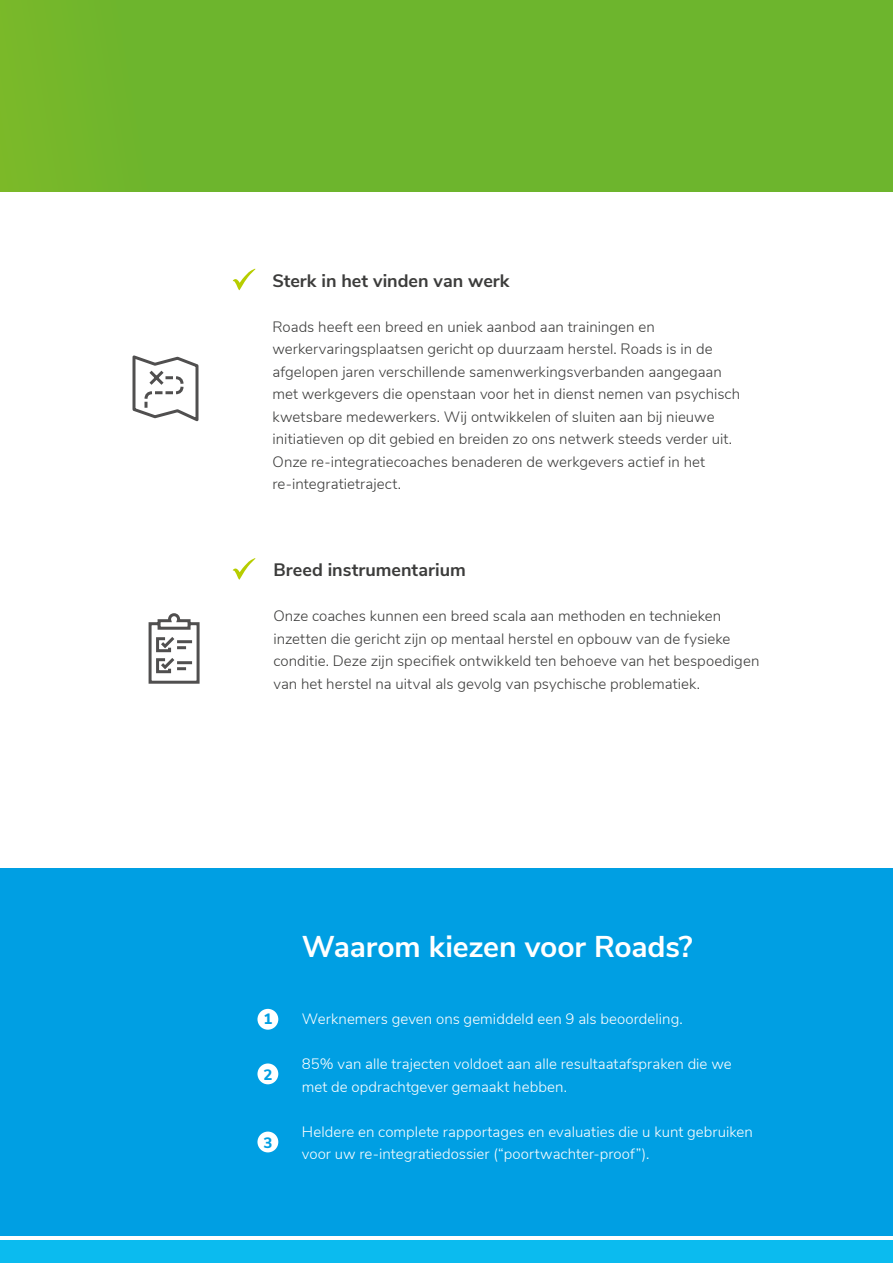
<style>
.page{position:relative;width:893px;height:1263px;background:#fff}
.page>*{position:absolute;margin:0;border:0;box-sizing:border-box;transform-origin:0 0}
.t1{font:700 30px "Nunito Sans";letter-spacing:-.005em;color:#fff}
.t2{font:700 18px "Nunito Sans";color:#3c3c3b}
.t3{font:300 15px/22.5px "Nunito Sans";letter-spacing:.005em;color:#3c3c3b}
.t4{font:300 15px/22.5px "Nunito Sans";letter-spacing:.005em;color:#fff}
.t5{font:800 15px "Nunito Sans";color:#009fe3}
</style>
<div class="page">
<div style="left:0;top:868px;width:893px;height:368px;background:#009fe3"></div>
<div style="left:0;top:0;width:893px;height:191px;background:#6db52d"></div>
<div style="left:0;top:1240px;width:893px;height:23px;background:#0bbbef"></div>
<svg style="left:233px;top:269px;width:22px;height:21px"></svg>
<svg style="left:233px;top:558px;width:22px;height:22px"></svg>
<svg style="left:132px;top:355px;width:67px;height:67px"></svg>
<svg style="left:148px;top:613px;width:52px;height:71px"></svg>
<div style="left:257px;top:1009px;width:21px;height:21px;background:#fff;border-radius:50%"></div>
<div style="left:257px;top:1063px;width:21px;height:21px;background:#fff;border-radius:50%"></div>
<div style="left:257px;top:1131px;width:21px;height:21px;background:#fff;border-radius:50%"></div>
<p class="t2" style="left:273px;top:268px;width:239px">Sterk in het vinden van werk</p>
<p class="t3" style="left:273px;top:315px;width:469px">Roads heeft een breed en uniek aanbod aan trainingen en werkervaringsplaatsen gericht op duurzaam herstel. Roads is in de afgelopen jaren verschillende samenwerkingsverbanden aangegaan met werkgevers die openstaan voor het in dienst nemen van psychisch kwetsbare medewerkers. Wij ontwikkelen of sluiten aan bij nieuwe initiatieven op dit gebied en breiden zo ons netwerk steeds verder uit.<br>Onze re-integratiecoaches benaderen de werkgevers actief in het re-integratietraject.</p>
<p class="t2" style="left:273px;top:557px;width:194px">Breed instrumentarium</p>
<p class="t3" style="left:273px;top:604px;width:487px">Onze coaches kunnen een breed scala aan methoden en technieken inzetten die gericht zijn op mentaal herstel en opbouw van de fysieke conditie. Deze zijn specifiek ontwikkeld ten behoeve van het bespoedigen van het herstel na uitval als gevolg van psychische problematiek.</p>
<p class="t5" style="left:264px;top:1008px;width:10px">1</p>
<p class="t5" style="left:264px;top:1063px;width:11px">2</p>
<p class="t5" style="left:264px;top:1131px;width:10px">3</p>
<h1 class="t1" style="left:302px;top:924px;width:392px">Waarom kiezen voor Roads?</h1>
<p class="t4" style="left:302px;top:1007px;width:382px">Werknemers geven ons gemiddeld een 9 als beoordeling.</p>
<p class="t4" style="left:302px;top:1052px;width:431px">85% van alle trajecten voldoet aan alle resultaatafspraken die we met de opdrachtgever gemaakt hebben.</p>
<p class="t4" style="left:302px;top:1119px;width:452px">Heldere en complete rapportages en evaluaties die u kunt gebruiken voor uw re-integratiedossier (“poortwachter-proof”).</p>
</div>
